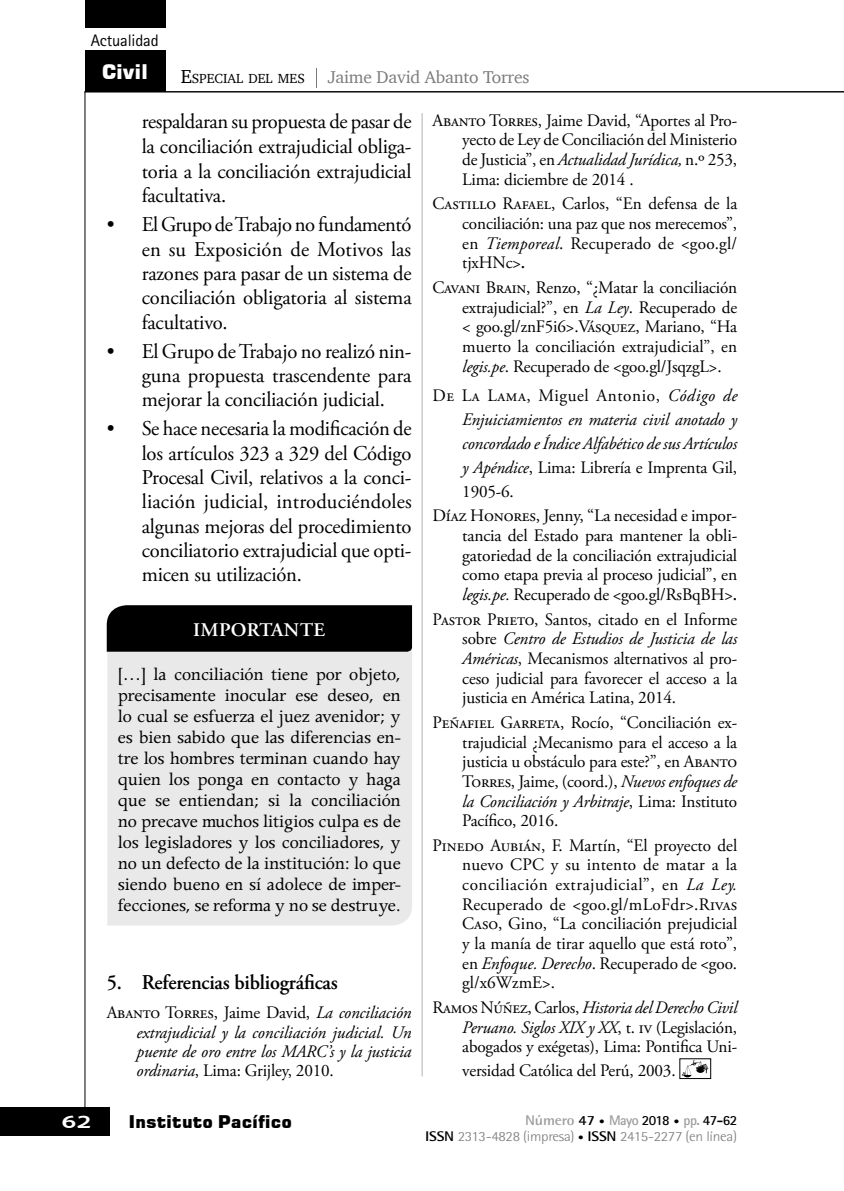
<style>
.page{position:relative;width:844px;height:1191px;background:#fff}
.page>*{position:absolute;margin:0;border:0;box-sizing:border-box;transform-origin:0 0}
.t1{font:21px/24.3px "Adobe Garamond Pro";letter-spacing:-.01em;color:#000;text-align:justify}
.t2{font:600 21px "Adobe Garamond Pro";letter-spacing:-.01em;color:#000;scale:.96 1}
.t3{font:20.12px "Square 721 Blk";letter-spacing:-.01em;color:#fff}
.t4{font:19.25px/21px "Apollo MT Std";letter-spacing:-.01em;color:#000;text-align:justify}
.t5{font:600 19.25px "Adobe Garamond Pro";letter-spacing:.015em;color:#fff}
.t6{font:17.5px/19.6px "Adobe Garamond Pro";letter-spacing:-.01em;color:#000;text-align:justify}
.t7{font:italic 17.5px/19.4px "Adobe Garamond Pro";letter-spacing:-.01em;color:#000;text-align:justify}
.t8{font:17.5px "Adobe Garamond Pro";letter-spacing:.035em;color:#000}
.t9{font:17.5px "Charter";letter-spacing:-.01em;color:#7c7b7b}
.t10{font:17.5px "Square 721 Blk";color:#000}
.t11{font:700 17.5px "Chianti BT";color:#fff;scale:1.45 1}
.t12{font:16.62px "Rotis Sans Serif Std";letter-spacing:-.01em;color:#000}
.t13{font:300 14px "Rotis Semi Sans Std";letter-spacing:-.02em;color:#7c7b7b;scale:1.1 1}
.t14{font:700 14px "Rotis Sans Serif Std";letter-spacing:-.04em;color:#000}
.t15{font:13.47px "Charter";color:#000}
.s1{font-size:19.25px}
.s2{font-style:italic}
.s3{font-weight:600}
.s4{font-style:normal}
.s5{font-family:"Rotis Semi Sans Std";color:#9d9d9c}
.s6{font-family:"Rotis Semi Sans Std"}
.s7{font-family:"Rotis Semi Sans Std";font-size:10.5px}
.s8{color:#9d9d9c}
.s9{font-weight:700;color:#000}
.s10{font-weight:700;font-size:10.5px;color:#000}
</style>
<div class="page">
<div style="left:0;top:1107px;width:109px;height:29px;background:#000"></div>
<hr style="left:84px;top:92px;width:1px;height:1015px;background:#000">
<div style="left:85px;top:51px;width:80px;height:41px;background:#000"></div>
<div style="left:85px;top:0;width:80px;height:27px;background:#000"></div>
<hr style="left:421px;top:113px;width:1px;height:963px;background:#b3b2b2">
<hr style="left:84px;top:91px;width:759px;height:1px;background:#000">
<svg style="left:316px;top:68px;width:1px;height:20px"></svg>
<div style="left:107px;top:651px;width:305px;height:274px;background:#e9e9e9"></div>
<div style="left:107px;top:605px;width:305px;height:46px;background:#000"></div>
<svg style="left:682px;top:1060px;width:26px;height:16px"></svg>
<p class="t12" style="left:91px;top:31px;width:70px">Actualidad</p>
<p class="t3" style="left:102px;top:60px;width:48px">Civil</p>
<p class="t15" style="left:181px;top:67px;width:126px"><span class="s1">E</span>SPECIAL DEL MES</p>
<p class="t1" style="left:142px;top:110px;width:271px">respaldaran su propuesta de pasar de la conciliación extrajudicial obliga&shy;toria a la conciliación extrajudicial facultativa.</p>
<p class="t1" style="left:142px;top:213px;width:271px;text-indent:-35px">• El Grupo de Trabajo no fundamentó en su Exposición de Motivos las razones para pasar de un sistema de conciliación obligatoria al sistema facultativo.</p>
<p class="t1" style="left:142px;top:340px;width:271px;text-indent:-35px">• El Grupo de Trabajo no realizó nin&shy;guna propuesta trascendente para mejorar la conciliación judicial.</p>
<p class="t1" style="left:142px;top:417px;width:271px;text-indent:-35px">• Se hace necesaria la modificación de los artículos 323 a 329 del Código Procesal Civil, relativos a la conci&shy;liación judicial, introduciéndoles algunas mejoras del procedimiento conciliatorio extrajudicial que opti&shy;micen su utilización.</p>
<p class="t9" style="left:328px;top:62px;width:203px">Jaime David Abanto Torres</p>
<p class="t6" style="left:462px;top:111px;width:276px;text-indent:-30px">Abanto Torres, Jaime David, “Aportes al Pro&shy;yecto de Ley de Conciliación del Ministerio de Justicia”, en <span class="s2">Actualidad Jurídica,</span> n.º 253, Lima: diciembre de 2014 .</p>
<p class="t6" style="left:462px;top:195px;width:277px;text-indent:-30px">Castillo Rafael, Carlos, “En defensa de la conciliación: una paz que nos merecemos”, en <span class="s2">Tiemporeal</span>. Recuperado de &lt;goo.gl/ tjxHNc&gt;<span class="s3">.</span></p>
<p class="t6" style="left:462px;top:278px;width:276px;text-indent:-30px">Cavani Brain, Renzo, “¿Matar la conciliación extrajudicial?”, en <span class="s2">La Ley</span>. Recuperado de &lt; goo.gl/znF5i6&gt;.Vásquez, Mariano, “Ha muerto la conciliación extrajudicial”, en <span class="s2">legis.pe</span>. Recuperado de &lt;goo.gl/JsqzgL&gt;.</p>
<p class="t8" style="left:432px;top:384px;width:306px">De La Lama, Miguel Antonio, <span class="s2">Código de</span></p>
<p class="t7" style="left:462px;top:410px;width:276px">Enjuiciamientos en materia civil anotado y</p>
<p class="t7" style="left:462px;top:434px;width:276px">concordado e Índice Alfabético de sus Artículos</p>
<p class="t6" style="left:462px;top:458px;width:276px"><span class="s2">y Apéndice</span>, Lima: Librería e Imprenta Gil,</p>
<p class="t6" style="left:462px;top:482px;width:53px">1905-6.</p>
<p class="t6" style="left:432px;top:506px;width:306px">Díaz Honores, Jenny, “La necesidad e impor-</p>
<p class="t6" style="left:462px;top:526px;width:276px">tancia del Estado para mantener la obli&shy;gatoriedad de la conciliación extrajudicial como etapa previa al proceso judicial”, en <span class="s2">legis.pe.</span> Recuperado de &lt;goo.gl/RsBqBH&gt;<span class="s3">.</span></p>
<p class="t6" style="left:462px;top:610px;width:276px;text-indent:-30px">Pastor Prieto, Santos, citado en el Informe sobre <span class="s2">Centro de Estudios de Justicia de las Américas</span>, Mecanismos alternativos al pro&shy;ceso judicial para favorecer el acceso a la justicia en América Latina, 2014.</p>
<p class="t6" style="left:462px;top:713px;width:276px;text-indent:-30px">Peñafiel Garreta, Rocío, “Conciliación ex&shy;trajudicial ¿Mecanismo para el acceso a la justicia u obstáculo para este?”, en Abanto Torres, Jaime, (coord.), <span class="s2">Nuevos enfoques de la Conciliación y Arbitraje</span>, Lima: Instituto Pacífico, 2016.</p>
<p class="t6" style="left:462px;top:836px;width:276px;text-indent:-30px">Pinedo Aubián, F. Martín, “El proyecto del nuevo CPC y su intento de matar a la conciliación extrajudicial”, en <span class="s2">La Ley.<br></span>Recuperado de &lt;goo.gl/mLoFdr&gt;.Rivas Caso, Gino, “La conciliación prejudicial y la manía de tirar aquello que está roto”, en <span class="s2">Enfoque. Derecho</span>. Recuperado de &lt;goo. gl/x6WzmE&gt;.</p>
<p class="t6" style="left:462px;top:998px;width:276px;text-indent:-30px">Ramos Núñez, Carlos, <span class="s2">Historia del Derecho Civil Peruano. Siglos XIX y XX</span>, t. iv (Legislación, abogados y exégetas), Lima: Pontifica Uni-</p>
<p class="t6" style="left:462px;top:1061px;width:215px">versidad Católica del Perú, 2003.</p>
<p class="t5" style="left:193px;top:618px;width:133px">IMPORTANTE</p>
<p class="t4" style="left:118px;top:664px;width:284px">[…] la conciliación tiene por objeto, precisamente inocular ese deseo, en lo cual se esfuerza el juez avenidor; y es bien sabido que las diferencias en&shy;tre los hombres terminan cuando hay quien los ponga en contacto y haga que se entiendan; si la conciliación no precave muchos litigios culpa es de los legisladores y los conciliadores, y no un defecto de la institución: lo que siendo bueno en sí adolece de imper&shy;fecciones, se reforma y no se destruye.</p>
<p class="t2" style="left:107px;top:970px;width:242px">5. Referencias bibliográficas</p>
<p class="t7" style="left:136px;top:1003px;width:276px;text-indent:-30px"><span class="s4">Abanto Torres, Jaime David,</span> La conciliación extrajudicial y la conciliación judicial. Un puente de oro entre los MARC’s y la justicia ordinaria<span class="s4">, Lima: Grijley, 2010.</span></p>
<p class="t11" style="left:61px;top:1109px;width:23px">62</p>
<p class="t10" style="left:128px;top:1111px;width:165px">Instituto Pacífico</p>
<p class="t14" style="left:525px;top:1111px;width:213px"><span class="s5">Número</span> <span class="s6">47</span> <span class="s7">•</span> <span class="s8">Mayo</span> 2018 <span class="s7">•</span> <span class="s8">pp.</span> 47-62</p>
<p class="t13" style="left:425px;top:1128px;width:285px"><span class="s9">ISSN</span> 2313-4828 (impresa) <span class="s10">•</span> <span class="s9">ISSN</span> 2415-2277 (en línea)</p>
</div>
